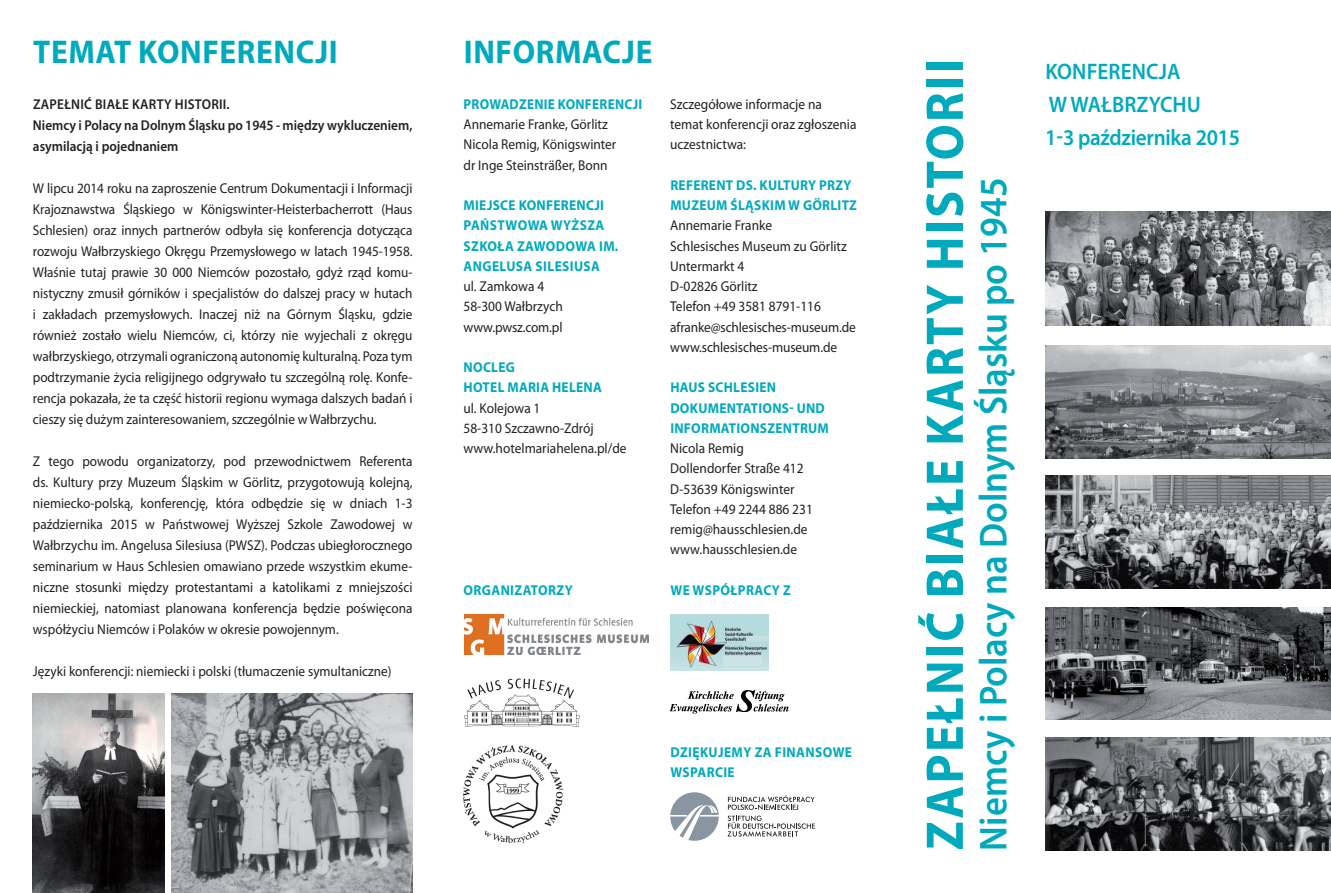
<style>
.page{position:relative;width:1331px;height:893px;background:#fff}
.page>*{position:absolute;margin:0;border:0;box-sizing:border-box;transform-origin:0 0}
.t1{font:700 53.4px "Myriad Pro";letter-spacing:.045em;color:#00aabc;scale:.94 1}
.t2{font:600 39px "Myriad Pro";color:#00aabc;scale:.94 1}
.t3{font:700 33px "Myriad Pro";letter-spacing:.02em;color:#00aabc;scale:.95 1}
.t4{font:600 22.5px "Myriad Pro";letter-spacing:-.005em;color:#00aabc;scale:.94 1}
.t5{font:14.25px/21px "Myriad Pro";color:#231f20;text-align:justify;scale:.93 1}
.t6{font:14.25px/20.2px "Myriad Pro";color:#231f20;scale:.94 1}
.t7{font:700 14.25px/20.2px "Myriad Pro";letter-spacing:.02em;color:#00aabc;scale:.94 1}
.t8{font:600 14.25px/21px "Myriad Pro";color:#231f20;scale:.93 1}
.t9{font:600 14.25px "Myriad Pro";letter-spacing:.02em;color:#231f20;scale:.93 1}
.s1{font-weight:700;color:#00aabc}
</style>
<div class="page">
<img style="left:1045px;top:345px;width:286px;height:113px">
<img style="left:1045px;top:607px;width:286px;height:113px">
<img style="left:1045px;top:738px;width:286px;height:113px">
<img style="left:464px;top:678px;width:116px;height:49px">
<img style="left:464px;top:614px;width:185px;height:40px">
<img style="left:1045px;top:476px;width:286px;height:113px">
<img style="left:1045px;top:212px;width:286px;height:113px">
<img style="left:463px;top:745px;width:100px;height:98px">
<img style="left:670px;top:689px;width:119px;height:29px">
<img style="left:670px;top:614px;width:99px;height:56px">
<div style="left:722px;top:656px;width:39px;height:10px;background:#cde2e3"></div>
<div style="left:746px;top:636px;width:23px;height:5px;background:#c6e0df"></div>
<svg style="left:727px;top:795px;width:88px;height:42px"></svg>
<svg style="left:670px;top:792px;width:49px;height:49px"></svg>
<img style="left:171px;top:693px;width:241px;height:200px">
<img style="left:33px;top:693px;width:131px;height:200px">
<p class="t3" style="left:33px;top:31px;width:322px">TEMAT KONFERENCJI</p>
<p class="t3" style="left:464px;top:30px;width:200px">INFORMACJE</p>
<p class="t9" style="left:33px;top:95px;width:213px">ZAPEŁNIĆ BIAŁE KARTY HISTORII.</p>
<p class="t8" style="left:33px;top:114px;width:410px">Niemcy i Polacy na Dolnym Śląsku po 1945 - między wykluczeniem, asymilacją i pojednaniem</p>
<p class="t5" style="left:33px;top:177px;width:410px">W lipcu 2014 roku na zaproszenie Centrum Dokumentacji i Informacji Krajoznawstwa Śląskiego w Königswinter-Heisterbacherrott (Haus Schlesien) oraz innych partnerów odbyła się konferencja dotycząca rozwoju Wałbrzyskiego Okręgu Przemysłowego w latach 1945-1958.<br>Właśnie tutaj prawie 30 000 Niemców pozostało, gdyż rząd komu&shy;nistyczny zmusił górników i specjalistów do dalszej pracy w hutach i zakładach przemysłowych. Inaczej niż na Górnym Śląsku, gdzie również zostało wielu Niemców, ci, którzy nie wyjechali z okręgu wałbrzyskiego, otrzymali ograniczoną autonomię kulturalną. Poza tym podtrzymanie życia religijnego odgrywało tu szczególną rolę. Konfe&shy;rencja pokazała, że ta część historii regionu wymaga dalszych badań i cieszy się dużym zainteresowaniem, szczególnie w Wałbrzychu.</p>
<p class="t5" style="left:33px;top:450px;width:410px">Z tego powodu organizatorzy, pod przewodnictwem Referenta ds. Kultury przy Muzeum Śląskim w Görlitz, przygotowują kolejną, niemiecko-polską, konferencję, która odbędzie się w dniach 1-3 października 2015 w Państwowej Wyższej Szkole Zawodowej w Wałbrzychu im. Angelusa Silesiusa (PWSZ). Podczas ubiegłorocznego seminarium w Haus Schlesien omawiano przede wszystkim ekume&shy;niczne stosunki między protestantami a katolikami z mniejszości niemieckiej, natomiast planowana konferencja będzie poświęcona współżyciu Niemców i Polaków w okresie powojennym.</p>
<p class="t5" style="left:33px;top:660px;width:387px">Języki konferencji: niemiecki i polski (tłumaczenie symultaniczne)</p>
<p class="t6" style="left:463px;top:94px;width:192px"><span class="s1">PROWADZENIE KONFERENCJI<br></span>Annemarie Franke, Görlitz</p>
<p class="t6" style="left:463px;top:134px;width:164px">Nicola Remig, Königswinter</p>
<p class="t6" style="left:463px;top:155px;width:155px">dr Inge Steinsträßer, Bonn</p>
<p class="t7" style="left:464px;top:195px;width:151px">MIEJSCE KONFERENCJI</p>
<p class="t7" style="left:464px;top:215px;width:166px">PAŃSTWOWA WYŻSZA<br>SZKOŁA ZAWODOWA IM.<br>ANGELUSA SILESIUSA</p>
<p class="t6" style="left:463px;top:276px;width:87px">ul. Zamkowa 4</p>
<p class="t6" style="left:463px;top:296px;width:107px">58-300 Wałbrzych</p>
<p class="t6" style="left:463px;top:317px;width:107px">www.pwsz.com.pl</p>
<p class="t7" style="left:464px;top:357px;width:56px">NOCLEG</p>
<p class="t7" style="left:464px;top:377px;width:149px">HOTEL MARIA HELENA</p>
<p class="t6" style="left:463px;top:398px;width:83px">ul. Kolejowa 1</p>
<p class="t6" style="left:463px;top:418px;width:140px">58-310 Szczawno-Zdrój</p>
<p class="t6" style="left:463px;top:438px;width:175px">www.hotelmariahelena.pl/de</p>
<p class="t7" style="left:464px;top:580px;width:118px">ORGANIZATORZY</p>
<p class="t6" style="left:670px;top:94px;width:200px">Szczegółowe informacje na temat konferencji oraz zgłoszenia uczestnictwa:</p>
<p class="t7" style="left:670px;top:175px;width:200px">REFERENT DS. KULTURY PRZY<br>MUZEUM ŚLĄSKIM W GÖRLITZ</p>
<p class="t6" style="left:670px;top:215px;width:110px">Annemarie Franke</p>
<p class="t6" style="left:670px;top:236px;width:189px">Schlesisches Museum zu Görlitz</p>
<p class="t6" style="left:670px;top:256px;width:80px">Untermarkt 4</p>
<p class="t6" style="left:670px;top:276px;width:94px">D-02826 Görlitz</p>
<p class="t6" style="left:670px;top:296px;width:162px">Telefon +49 3581 8791-116</p>
<p class="t6" style="left:670px;top:317px;width:199px">afranke@schlesisches-museum.de</p>
<p class="t6" style="left:670px;top:337px;width:179px">www.schlesisches-museum.de</p>
<p class="t7" style="left:670px;top:377px;width:114px">HAUS SCHLESIEN</p>
<p class="t7" style="left:670px;top:397px;width:166px">DOKUMENTATIONS- UND</p>
<p class="t7" style="left:670px;top:418px;width:170px">INFORMATIONSZENTRUM</p>
<p class="t6" style="left:670px;top:438px;width:80px">Nicola Remig</p>
<p class="t6" style="left:670px;top:458px;width:143px">Dollendorfer Straße 412</p>
<p class="t6" style="left:670px;top:479px;width:134px">D-53639 Königswinter</p>
<p class="t6" style="left:670px;top:499px;width:153px">Telefon +49 2244 886 231</p>
<p class="t6" style="left:670px;top:519px;width:148px">remig@hausschlesien.de</p>
<p class="t6" style="left:670px;top:539px;width:137px">www.hausschlesien.de</p>
<p class="t7" style="left:670px;top:580px;width:130px">WE WSPÓŁPRACY Z</p>
<p class="t7" style="left:670px;top:742px;width:195px">DZIĘKUJEMY ZA FINANSOWE<br>WSPARCIE</p>
<p class="t1" style="left:910px;top:850px;width:843px;rotate:-90deg">ZAPEŁNIĆ BIAŁE KARTY HISTORII</p>
<p class="t2" style="left:968px;top:851px;width:717px;rotate:-90deg">Niemcy i Polacy na Dolnym Śląsku po 1945</p>
<p class="t4" style="left:1045px;top:57px;width:145px">KONFERENCJA</p>
<p class="t4" style="left:1049px;top:90px;width:163px">W WAŁBRZYCHU</p>
<p class="t4" style="left:1045px;top:123px;width:209px">1-3 października 2015</p>
</div>
